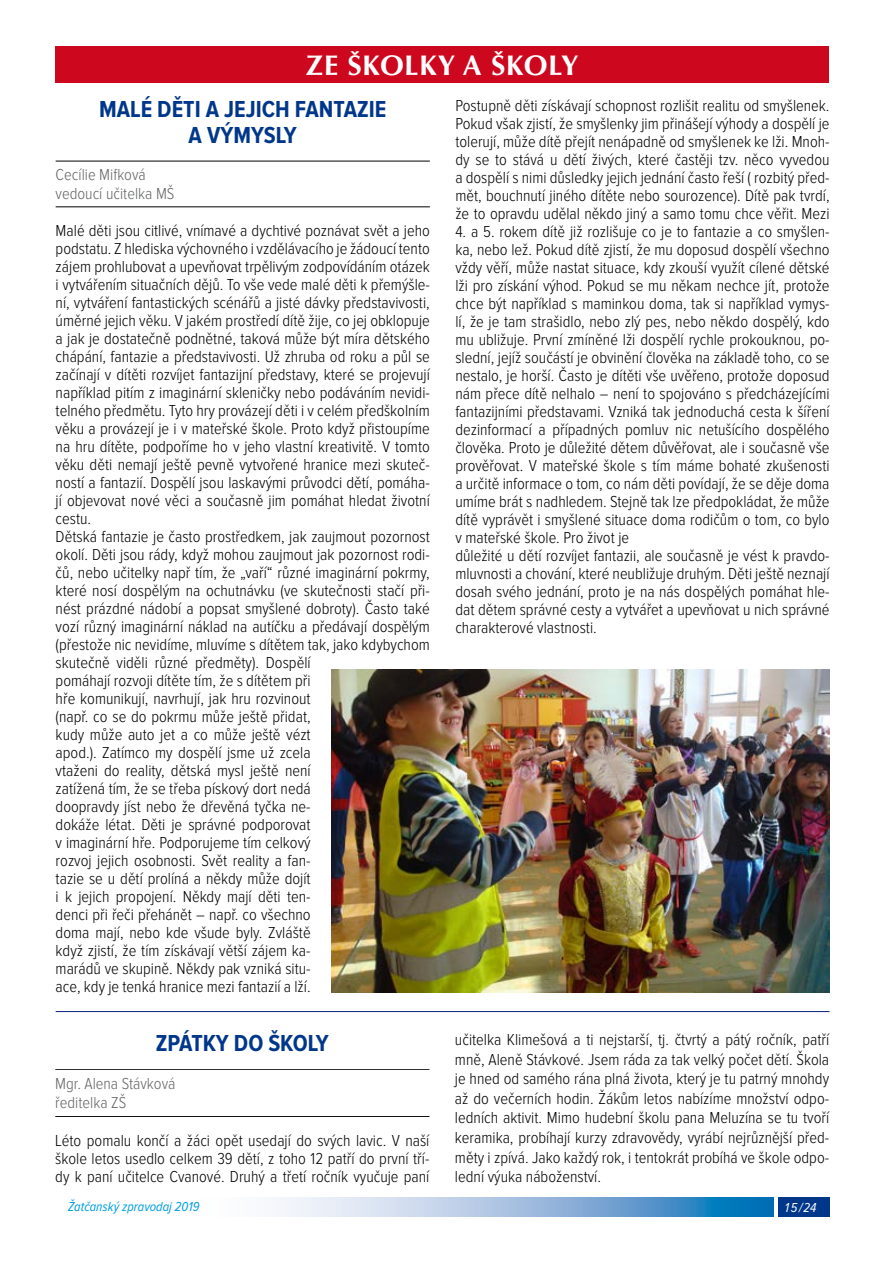
<style>
.page{position:relative;width:893px;height:1263px;background:#fff}
.page>*{position:absolute;margin:0;border:0;box-sizing:border-box;transform-origin:0 0}
.t1{font:700 28.5px "Optima CE";color:#fff}
.t2{font:700 24px "Proxima Nova Cond";color:#00378b}
.t3{font:300 16.5px/18px "Proxima Nova Cond";color:#000;text-align:justify}
.t4{font:300 16.5px/19px "Proxima Nova Cond";color:#646567}
.t5{font:italic 13.5px "Proxima Nova Cond";color:#009ee0}
.t6{font:italic 13.5px "Proxima Nova Cond";color:#fff}
</style>
<div class="page">
<div style="left:778px;top:1197px;width:51px;height:19px;background:#00378b"></div>
<svg style="left:276px;top:1197px;width:498px;height:19px;background:#8fb8dc"></svg>
<hr style="left:55px;top:1069px;width:374px;height:1px;background:#000">
<hr style="left:55px;top:1116px;width:374px;height:1px;background:#000">
<hr style="left:56px;top:161px;width:374px;height:1px;background:#000">
<hr style="left:56px;top:207px;width:374px;height:1px;background:#000">
<img style="left:332px;top:669px;width:497px;height:323px">
<div style="left:55px;top:47px;width:774px;height:36px;background:#cd071e"></div>
<hr style="left:56px;top:1011px;width:774px;height:1px;background:#162983">
<h1 class="t1" style="left:306px;top:51px;width:76px">ZE ŠKOLK</h1>
<h1 class="t1" style="left:438px;top:51px;width:88px">Y A ŠKOL</h1>
<h1 class="t1" style="left:561px;top:51px;width:19px">Y</h1>
<h2 class="t2" style="left:99px;top:98px;width:14px">MALÉ</h2>
<h2 class="t2" style="left:157px;top:98px;width:12px">DĚTI</h2>
<h2 class="t2" style="left:206px;top:98px;width:31px">AJEJICH</h2>
<h2 class="t2" style="left:295px;top:98px;width:14px">FANTA</h2>
<h2 class="t2" style="left:357px;top:98px;width:21px">ZIE</h2>
<h2 class="t2" style="left:189px;top:124px;width:34px">AVÝMY</h2>
<h2 class="t2" style="left:264px;top:124px;width:23px">SLY</h2>
<p class="t4" style="left:56px;top:166px;width:120px">Cecílie Mifková vedoucí učitelka MŠ</p>
<p class="t3" style="left:56px;top:222px;width:376px;text-align:left">Malé děti jsou citlivé, vnímavé a dychtivé poznávat svět a jeho podstatu. Z hlediska výchovného i vzdělávacího je žádoucí tento zájem prohlubovat a upevňovat trpělivým zodpovídáním otázek i vytvářením situačních dějů. To vše vede malé děti k přemýšle&shy;ní, vytváření fantastických scénářů a jisté dávky představivosti, úměrné jejich věku. V jakém prostředí dítě žije, co jej obklopuje a jak je dostatečně podnětné, taková může být míra dětského chápání, fantazie a představivosti. Už zhruba od roku a půl se začínají v dítěti rozvíjet fantazijní představy, které se projevují například pitím z imaginární skleničky nebo podáváním nevidi&shy;telného předmětu. Tyto hry provázejí děti i v celém předškolním věku a provázejí je i v mateřské škole. Proto když přistoupíme na hru dítěte, podpoříme ho v jeho vlastní kreativitě. V tomto věku děti nemají ještě pevně vytvořené hranice mezi skuteč&shy;ností a fantazií. Dospělí jsou laskavými průvodci dětí, pomáha&shy;jí objevovat nové věci a současně jim pomáhat hledat životní cestu.<br>Dětská fantazie je často prostředkem, jak zaujmout pozornost okolí. Děti jsou rády, když mohou zaujmout jak pozornost rodi&shy;čů, nebo učitelky např tím, že „vaří“ různé imaginární pokrmy, které nosí dospělým na ochutnávku (ve skutečnosti stačí při&shy;nést prázdné nádobí a popsat smyšlené dobroty). Často také vozí různý imaginární náklad na autíčku a předávají dospělým (přestože nic nevidíme, mluvíme s dítětem tak, jako kdybychom skutečně viděli různé předměty). Dospělí<br>pomáhají rozvoji dítěte tím, že s dítětem při<br>hře komunikují, navrhují, jak hru rozvinout<br>(např. co se do pokrmu může ještě přidat,<br>kudy může auto jet a co může ještě vézt<br>apod.). Zatímco my dospělí jsme už zcela<br>vtaženi do reality, dětská mysl ještě není<br>zatížená tím, že se třeba pískový dort nedá<br>doopravdy jíst nebo že dřevěná tyčka ne-<br>dokáže létat. Děti je správné podporovat<br>v imaginární hře. Podporujeme tím celkový<br>rozvoj jejich osobnosti. Svět reality a fan-<br>tazie se u dětí prolíná a někdy může dojít<br>i k jejich propojení. Někdy mají děti ten-<br>denci při řeči přehánět – např. co všechno<br>doma mají, nebo kde všude byly. Zvláště<br>když zjistí, že tím získávají větší zájem ka-<br>marádů ve skupině. Někdy pak vzniká situ-<br>ace, kdy je tenká hranice mezi fantazií a lží.</p>
<h2 class="t2" style="left:156px;top:1032px;width:49px">ZPÁTKY</h2>
<h2 class="t2" style="left:234px;top:1032px;width:48px">DO ŠKOLY</h2>
<p class="t4" style="left:55px;top:1075px;width:122px">Mgr. Alena Stávková ředitelka ZŠ</p>
<p class="t3" style="left:55px;top:1131px;width:376px">Léto pomalu končí a žáci opět usedají do svých lavic. V naší škole letos usedlo celkem 39 dětí, z toho 12 patří do první tří&shy;dy k paní učitelce Cvanové. Druhý a třetí ročník vyučuje paní</p>
<p class="t3" style="left:455px;top:97px;width:376px">Postupně děti získávají schopnost rozlišit realitu od smyšlenek.<br>Pokud však zjistí, že smyšlenky jim přinášejí výhody a dospělí je tolerují, může dítě přejít nenápadně od smyšlenek ke lži. Mnoh&shy;dy se to stává u dětí živých, které častěji tzv. něco vyvedou a dospělí s nimi důsledky jejich jednání často řeší ( rozbitý před&shy;mět, bouchnutí jiného dítěte nebo sourozence). Dítě pak tvrdí, že to opravdu udělal někdo jiný a samo tomu chce věřit. Mezi</p>
<p class="t3" style="left:455px;top:223px;width:376px;text-align:left">4. a 5. rokem dítě již rozlišuje co je to fantazie a co smyšlen&shy;ka, nebo lež. Pokud dítě zjistí, že mu doposud dospělí všechno vždy věří, může nastat situace, kdy zkouší využít cílené dětské lži pro získání výhod. Pokud se mu někam nechce jít, protože chce být například s maminkou doma, tak si například vymys&shy;lí, že je tam strašidlo, nebo zlý pes, nebo někdo dospělý, kdo mu ubližuje. První zmíněné lži dospělí rychle prokouknou, po&shy;slední, jejíž součástí je obvinění člověka na základě toho, co se nestalo, je horší. Často je dítěti vše uvěřeno, protože doposud nám přece dítě nelhalo – není to spojováno s předcházejícími fantazijními představami. Vzniká tak jednoduchá cesta k šíření dezinformací a případných pomluv nic netušícího dospělého člověka. Proto je důležité dětem důvěřovat, ale i současně vše prověřovat. V mateřské škole s tím máme bohaté zkušenosti a určitě informace o tom, co nám děti povídají, že se děje doma umíme brát s nadhledem. Stejně tak lze předpokládat, že může dítě vyprávět i smyšlené situace doma rodičům o tom, co bylo v mateřské škole. Pro život je<br>důležité u dětí rozvíjet fantazii, ale současně je vést k pravdo&shy;mluvnosti a chování, které neubližuje druhým. Děti ještě neznají dosah svého jednání, proto je na nás dospělých pomáhat hle&shy;dat dětem správné cesty a vytvářet a upevňovat u nich správné charakterové vlastnosti.</p>
<p class="t3" style="left:455px;top:1030px;width:376px;line-height:19.6px">učitelka Klimešová a ti nejstarší, tj. čtvrtý a pátý ročník, patří mně, Aleně Stávkové. Jsem ráda za tak velký počet dětí. Škola je hned od samého rána plná života, který je tu patrný mnohdy až do večerních hodin. Žákům letos nabízíme množství odpo&shy;ledních aktivit. Mimo hudební školu pana Meluzína se tu tvoří keramika, probíhají kurzy zdravovědy, vyrábí nejrůznější před&shy;měty i zpívá. Jako každý rok, i tentokrát probíhá ve škole odpo&shy;lední výuka náboženství.</p>
<p class="t5" style="left:68px;top:1200px;width:133px">Žatčanský zpravodaj 2019</p>
<p class="t6" style="left:785px;top:1201px;width:33px">15/24</p>
</div>
